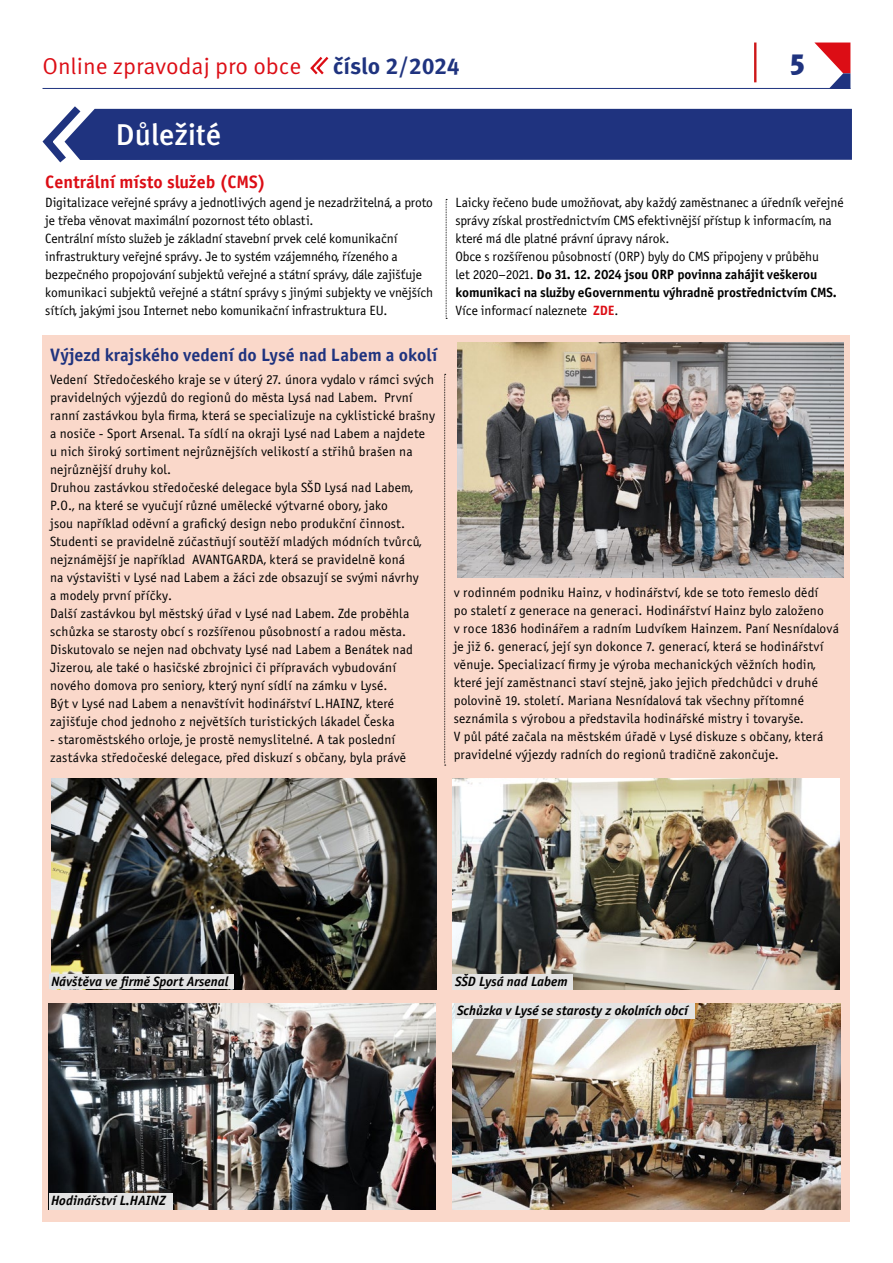
<style>
.page{position:relative;width:893px;height:1263px;background:#fff}
.page>*{position:absolute;margin:0;border:0;box-sizing:border-box;transform-origin:0 0}
.t1{font:500 30px "Meta Pro";letter-spacing:-.01em;color:#fff}
.t2{font:900 28.95px "Meta Pro";color:#1f337f}
.t3{font:22.95px "Meta Pro";color:#dc0d15}
.t4{font:700 22.95px "Meta Pro";color:#1f337f}
.t5{font:18px "Officina Sans Bold ITC";color:#1f337f}
.t6{font:18px "Officina Sans Bold ITC";color:#dc0d15}
.t7{font:13.5px/18px "Officina Sans Book ITC";letter-spacing:.01em;color:#000}
.t8{font:13.5px/18px "Officina Sans Book ITC";letter-spacing:-.01em;color:#000}
.t9{font:13.5px/18px "Officina Sans Bold ITC";letter-spacing:-.01em;color:#000}
.t10{font:italic 13.5px/28.7px "Officina Sans Bold ITC";color:#000}
.s1{font-family:"Officina Sans Book ITC"}
.s2{font-family:"Officina Sans Bold ITC";color:#dc0d15}
</style>
<div class="page">
<svg style="left:815px;top:43px;width:35px;height:45px"></svg>
<hr style="left:43px;top:88px;width:807px;height:1px;background:#1f337f">
<hr style="left:754px;top:43px;width:2px;height:39px;background:#cd1719">
<svg style="left:310px;top:57px;width:19px;height:18px"></svg>
<div style="left:43px;top:335px;width:807px;height:886px;background:#fad8ca"></div>
<svg style="left:444px;top:374px;width:2px;height:392px"></svg>
<svg style="left:446px;top:199px;width:1px;height:120px"></svg>
<svg style="left:42px;top:106px;width:810px;height:57px;background:#3c4d8f"></svg>
<img style="left:49px;top:1003px;width:387px;height:207px">
<img style="left:453px;top:1004px;width:387px;height:206px">
<img style="left:51px;top:778px;width:386px;height:211px">
<img style="left:453px;top:778px;width:387px;height:211px">
<img style="left:458px;top:342px;width:385px;height:235px">
<div style="left:49px;top:1193px;width:123px;height:17px;background:#e3e3e3"></div>
<div style="left:453px;top:974px;width:120px;height:16px;background:#e3e3e3"></div>
<div style="left:455px;top:1003px;width:239px;height:15px;background:#e3e3e3"></div>
<div style="left:49px;top:974px;width:185px;height:15px;background:#e3e3e3"></div>
<h3 class="t3" style="left:43px;top:49px;width:260px">Online zpravodaj pro obce</h3>
<h3 class="t4" style="left:333px;top:49px;width:128px">číslo 2/2024</h3>
<h2 class="t2" style="left:790px;top:41px;width:16px">5</h2>
<h1 class="t1" style="left:116px;top:111px;width:107px">Důležité</h1>
<h3 class="t6" style="left:45px;top:171px;width:222px">Centrální místo služeb (CMS)</h3>
<p class="t8" style="left:45px;top:193px;width:389px">Digitalizace veřejné správy a jednotlivých agend je nezadržitelná, a proto je třeba věnovat maximální pozornost této oblasti.<br>Centrální místo služeb je základní stavební prvek celé komunikační infrastruktury veřejné správy. Je to systém vzájemného, řízeného a bezpečného propojování subjektů veřejné a státní správy, dále zajišťuje komunikaci subjektů veřejné a státní správy s jinými subjekty ve vnějších sítích, jakými jsou Internet nebo komunikační infrastruktura EU.</p>
<p class="t8" style="left:455px;top:193px;width:390px">Laicky řečeno bude umožňovat, aby každý zaměstnanec a úředník veřejné správy získal prostřednictvím CMS efektivnější přístup k informacím, na které má dle platné právní úpravy nárok.<br>Obce s rozšířenou působností (ORP) byly do CMS připojeny v průběhu</p>
<p class="t9" style="left:455px;top:265px;width:383px"><span class="s1">let 2020–2021.</span> Do 31. 12. 2024 jsou ORP povinna zahájit veškerou komunikaci na služby eGovernmentu výhradně prostřednictvím CMS.</p>
<p class="t8" style="left:455px;top:301px;width:162px">Více informací naleznete <span class="s2">ZDE</span>.</p>
<h3 class="t5" style="left:50px;top:344px;width:389px">Výjezd krajského vedení do Lysé nad Labem a okolí</h3>
<p class="t7" style="left:50px;top:370px;width:386px">Vedení Středočeského kraje se v úterý 27. února vydalo v rámci svých pravidelných výjezdů do regionů do města Lysá nad Labem. První ranní zastávkou byla firma, která se specializuje na cyklistické brašny a nosiče - Sport Arsenal. Ta sídlí na okraji Lysé nad Labem a najdete u nich široký sortiment nejrůznějších velikostí a střihů brašen na nejrůznější druhy kol.<br>Druhou zastávkou středočeské delegace byla SŠD Lysá nad Labem,<br>P. O., na které se vyučují různé umělecké výtvarné obory, jako<br>jsou například oděvní a grafický design nebo produkční činnost.<br>Studenti se pravidelně zúčastňují soutěží mladých módních tvůrců, nejznámější je například AVANTGARDA, která se pravidelně koná<br>na výstavišti v Lysé nad Labem a žáci zde obsazují se svými návrhy<br>a modely první příčky.<br>Další zastávkou byl městský úřad v Lysé nad Labem. Zde proběhla schůzka se starosty obcí s rozšířenou působností a radou města.<br>Diskutovalo se nejen nad obchvaty Lysé nad Labem a Benátek nad Jizerou, ale také o hasičské zbrojnici či přípravách vybudování nového domova pro seniory, který nyní sídlí na zámku v Lysé.<br>Být v Lysé nad Labem a nenavštívit hodinářství L. HAINZ, které zajišťuje chod jednoho z největších turistických lákadel Česka</p>
<p class="t7" style="left:50px;top:730px;width:358px">- staroměstského orloje, je prostě nemyslitelné. A tak poslední zastávka středočeské delegace, před diskuzí s občany, byla právě</p>
<p class="t7" style="left:454px;top:583px;width:387px">v rodinném podniku Hainz, v hodinářství, kde se toto řemeslo dědí<br>po staletí z generace na generaci. Hodinářství Hainz bylo založeno<br>v roce 1836 hodinářem a radním Ludvíkem Hainzem. Paní Nesnídalová je již 6. generací, její syn dokonce 7. generací, která se hodinářství věnuje. Specializací firmy je výroba mechanických věžních hodin, které její zaměstnanci staví stejně, jako jejich předchůdci v druhé polovině 19. století. Mariana Nesnídalová tak všechny přítomné seznámila s výrobou a představila hodinářské mistry i tovaryše.<br>V půl páté začala na městském úřadě v Lysé diskuze s občany, která pravidelné výjezdy radních do regionů tradičně zakončuje.</p>
<p class="t10" style="left:51px;top:967px;width:179px">Návštěva ve firmě Sport Arsenal</p>
<p class="t10" style="left:51px;top:1186px;width:116px">Hodinářství L.HAINZ</p>
<p class="t10" style="left:455px;top:967px;width:235px">SŠD Lysá nad Labem<br>Schůzka v Lysé se starosty z okolních obcí</p>
</div>
